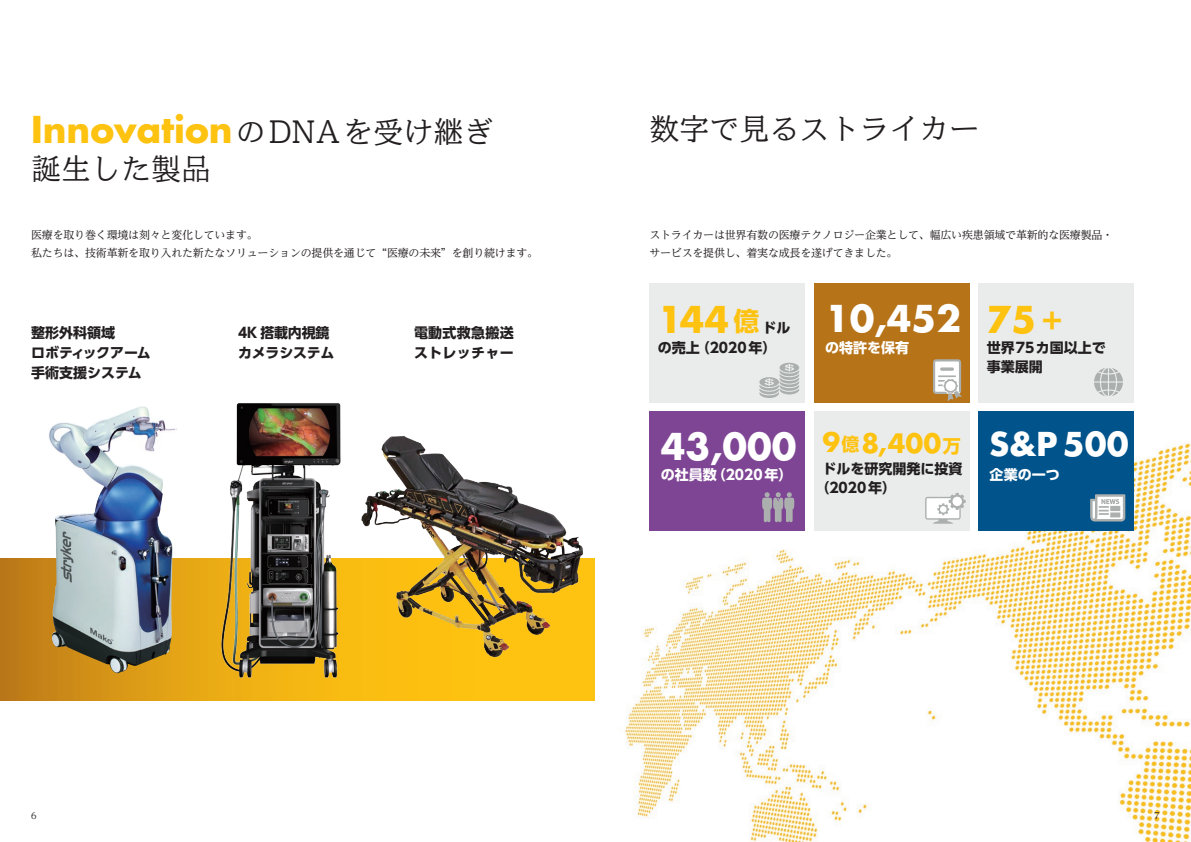
<style>
.page{position:relative;width:1191px;height:842px;background:#fff}
.page>*{position:absolute;margin:0;border:0;box-sizing:border-box;transform-origin:0 0}
.t1{font:700 36px "Futura For Stryker";color:#fec210}
.t2{font:700 36px "Futura For Stryker";color:#fff}
.t3{font:700 32px "Futura For Stryker";color:#fff}
.t4{font:30px "Ro NOW Std MM";color:#231f20}
.t5{font:700 26px "Futura For Stryker";color:#fec210}
.t6{font:700 14px/19px "UD Shin Go Pro";color:#231f20}
.t7{font:700 14px "UD Shin Go Pro";color:#fff}
.t8{font:700 14px/20px "UD Shin Go Pro";letter-spacing:-.02em;color:#231f20}
.t9{font:700 14px/20px "UD Shin Go Pro";letter-spacing:.02em;color:#231f20}
.t10{font:11px/18px "UD Reimin Pro";letter-spacing:-.02em;color:#231f20}
.t11{font:9px "UD Reimin Pro";color:#231f20}
.s1{font-family:"Ro NOW Std MM";font-weight:400;font-size:30px;color:#231f20}
.s2{font-family:"UD Shin Go Pro";font-size:26px}
.s3{font-family:"UD Shin Go Pro";font-size:14px;color:#231f20}
.s4{font-family:"UD Shin Go Pro";font-size:18px}
.s5{font-family:"UD Shin Go Pro";font-weight:800;font-size:26px}
</style>
<div class="page">
<svg style="left:0;top:558px;width:595px;height:142px;background:#e4a513"></svg>
<img style="left:625px;top:381px;width:566px;height:461px">
<div style="left:649px;top:283px;width:156px;height:120px;background:#eaecec"></div>
<div style="left:814px;top:411px;width:155px;height:119px;background:#eaecec"></div>
<div style="left:978px;top:283px;width:156px;height:120px;background:#eaecec"></div>
<div style="left:814px;top:283px;width:155px;height:120px;background:#b67318"></div>
<div style="left:649px;top:411px;width:156px;height:119px;background:#7e4594"></div>
<div style="left:978px;top:411px;width:156px;height:119px;background:#00548b"></div>
<img style="left:47px;top:407px;width:132px;height:266px">
<img style="left:214px;top:403px;width:141px;height:277px">
<img style="left:357px;top:436px;width:230px;height:225px">
<svg style="left:1090px;top:494px;width:35px;height:27px"></svg>
<div style="left:1110px;top:512px;width:10px;height:5px;background:#abafae"></div>
<svg style="left:1094px;top:368px;width:29px;height:28px"></svg>
<svg style="left:762px;top:492px;width:32px;height:30px"></svg>
<svg style="left:933px;top:359px;width:28px;height:42px"></svg>
<svg style="left:759px;top:363px;width:40px;height:35px"></svg>
<svg style="left:925px;top:493px;width:40px;height:31px"></svg>
<h1 class="t1" style="left:31px;top:106px;width:464px">Innovation<span class="s1">のDNAを受け継ぎ</span></h1>
<h3 class="t4" style="left:31px;top:149px;width:181px">誕生した製品</h3>
<p class="t10" style="left:31px;top:226px;width:508px">医療を取り巻く環境は刻々と変化しています。<br>私たちは、技術革新を取り入れた新たなソリューションの提供を通じて“医療の未来”を創り続けます。</p>
<p class="t6" style="left:31px;top:323px;width:121px;line-height:20px">整形外科領域<br>ロボティックアーム手術支援システム</p>
<p class="t8" style="left:238px;top:323px;width:98px">4K 搭載内視鏡カメラシステム</p>
<p class="t9" style="left:414px;top:323px;width:101px">電動式救急搬送ストレッチャー</p>
<h3 class="t4" style="left:649px;top:109px;width:331px">数字で見るストライカー</h3>
<p class="t10" style="left:649px;top:226px;width:465px">ストライカーは世界有数の医療テクノロジー企業として、幅広い疾患領域で革新的な医療製品・サービスを提供し、着実な成長を遂げてきました。</p>
<h1 class="t1" style="left:658px;top:296px;width:134px">144 <span class="s2">億</span><span class="s3">ドル</span></h1>
<p class="t6" style="left:658px;top:338px;width:120px">の売上（2020年）</p>
<h1 class="t2" style="left:660px;top:422px;width:137px">43,000</h1>
<p class="t7" style="left:660px;top:464px;width:133px">の社員数（2020年）</p>
<h1 class="t2" style="left:825px;top:295px;width:137px">10,452</h1>
<p class="t7" style="left:825px;top:336px;width:85px">の特許を保有</p>
<h3 class="t5" style="left:822px;top:426px;width:140px">9<span class="s4">億</span>8,400<span class="s4">万</span></h3>
<p class="t6" style="left:815px;top:459px;width:148px;text-indent:7px">ドルを研究開発に投資（2020年）</p>
<h1 class="t1" style="left:986px;top:296px;width:80px">75<span class="s5">＋</span></h1>
<p class="t6" style="left:986px;top:338px;width:121px">世界75カ国以上で事業展開</p>
<h2 class="t3" style="left:989px;top:423px;width:140px">S&amp;P 500</h2>
<p class="t7" style="left:989px;top:464px;width:71px">企業の一つ</p>
<p class="t11" style="left:31px;top:808px;width:7px">6</p>
<p class="t11" style="left:1154px;top:808px;width:7px">7</p>
</div>
